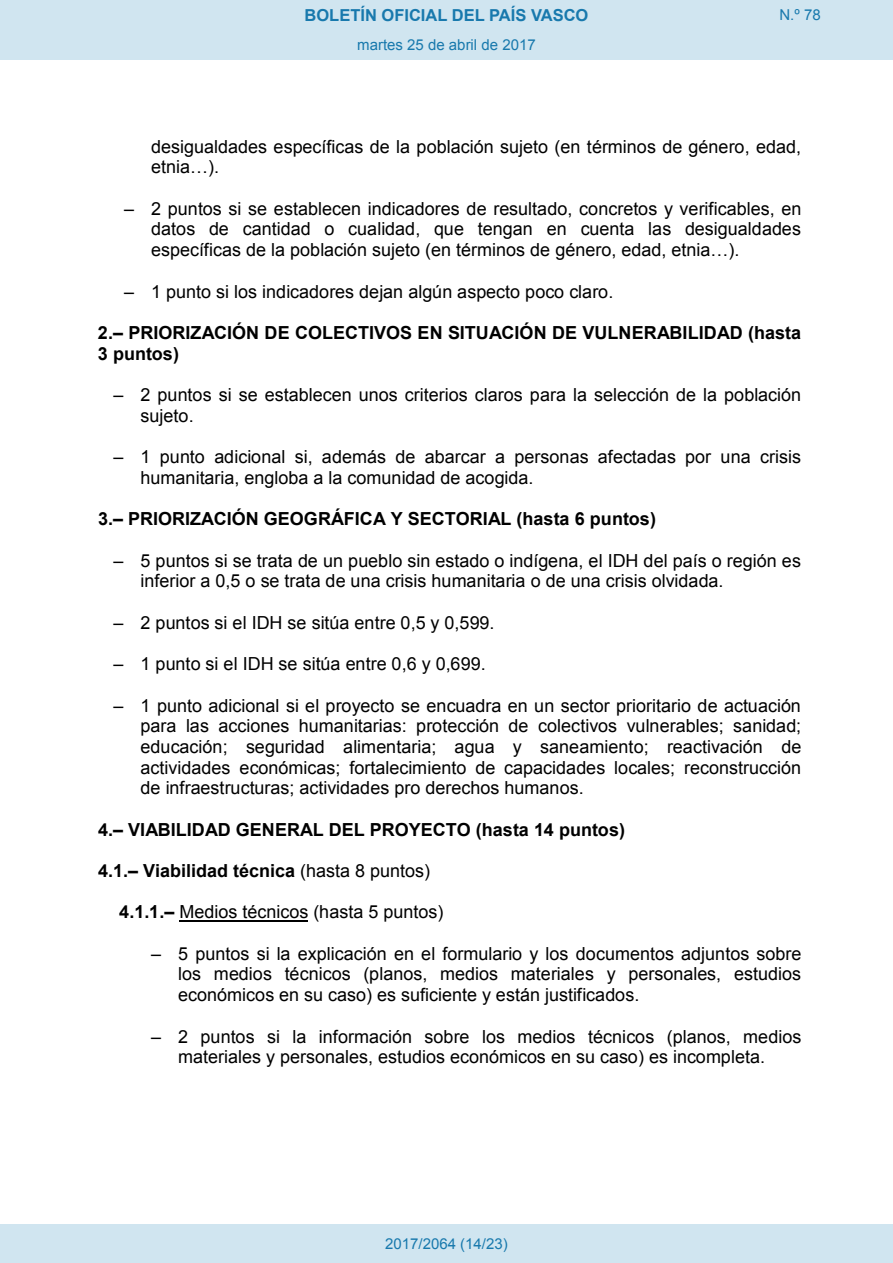
<style>
.page{position:relative;width:893px;height:1263px;background:#fff}
.page>*{position:absolute;margin:0;border:0;box-sizing:border-box;transform-origin:0 0}
.t1{font:18px/20.7px "Arial";color:#000}
.t2{font:700 18px/20.7px "Arial";color:#000}
.t3{font:700 16.5px "Arial";color:#1879ad}
.Paginacion_Centro{font:15px "Arial";color:#1879ad}
.s1{font-weight:400}
.s2{font-weight:700}
</style>
<div class="page">
<hr style="left:180px;top:920px;width:128px;height:1px;background:#000">
<div style="left:0;top:0;width:893px;height:60px;background:#d0e5f0"></div>
<div style="left:0;top:1225px;width:893px;height:38px;background:#d0e5f0"></div>
<p class="t3" style="left:305px;top:4px;width:285px">BOLETÍN OFICIAL DEL PAÍS VASCO</p>
<p class="Paginacion_Centro" style="left:779px;top:5px;width:43px">N.º 78</p>
<p class="Paginacion_Centro" style="left:357px;top:35px;width:180px">martes 25 de abril de 2017</p>
<p class="t1" style="left:151px;top:136px;width:652px">desigualdades específicas de la población sujeto (en términos de género, edad, etnia…).</p>
<p class="t1" style="left:151px;top:198px;width:652px;text-align:justify;text-indent:-27px">– 2 puntos si se establecen indicadores de resultado, concretos y verificables, en datos de cantidad o cualidad, que tengan en cuenta las desigualdades específicas de la población sujeto (en términos de género, edad, etnia…).</p>
<p class="t1" style="left:124px;top:281px;width:491px">– 1 punto si los indicadores dejan algún aspecto poco claro.</p>
<p class="t2" style="left:98px;top:323px;width:705px">2.– PRIORIZACIÓN DE COLECTIVOS EN SITUACIÓN DE VULNERABILIDAD (hasta<br>3 puntos)</p>
<p class="t1" style="left:140px;top:385px;width:662px;text-indent:-27px">– 2 puntos si se establecen unos criterios claros para la selección de la población sujeto.</p>
<p class="t1" style="left:140px;top:447px;width:662px;text-indent:-27px">– 1 punto adicional si, además de abarcar a personas afectadas por una crisis humanitaria, engloba a la comunidad de acogida.</p>
<p class="t2" style="left:98px;top:509px;width:559px">3.– PRIORIZACIÓN GEOGRÁFICA Y SECTORIAL (hasta 6 puntos)</p>
<p class="t1" style="left:140px;top:550px;width:662px;text-indent:-27px">– 5 puntos si se trata de un pueblo sin estado o indígena, el IDH del país o región es inferior a 0,5 o se trata de una crisis humanitaria o de una crisis olvidada.</p>
<p class="t1" style="left:113px;top:612px;width:383px">– 2 puntos si el IDH se sitúa entre 0,5 y 0,599.</p>
<p class="t1" style="left:113px;top:654px;width:374px">– 1 punto si el IDH se sitúa entre 0,6 y 0,699.</p>
<p class="t1" style="left:140px;top:695px;width:662px;text-align:justify;text-indent:-27px">– 1 punto adicional si el proyecto se encuadra en un sector prioritario de actuación para las acciones humanitarias: protección de colectivos vulnerables; sanidad; educación; seguridad alimentaria; agua y saneamiento; reactivación de actividades económicas; fortalecimiento de capacidades locales; reconstrucción de infraestructuras; actividades pro derechos humanos.</p>
<p class="t2" style="left:98px;top:820px;width:529px">4.– VIABILIDAD GENERAL DEL PROYECTO (hasta 14 puntos)</p>
<p class="t2" style="left:98px;top:861px;width:334px">4.1.– Viabilidad técnica <span class="s1">(hasta 8 puntos)</span></p>
<p class="t1" style="left:119px;top:902px;width:326px"><span class="s2">4.1.1.–</span> Medios técnicos (hasta 5 puntos)</p>
<p class="t1" style="left:178px;top:943px;width:625px;text-align:justify;text-indent:-27px">– 5 puntos si la explicación en el formulario y los documentos adjuntos sobre los medios técnicos (planos, medios materiales y personales, estudios económicos en su caso) es suficiente y están justificados.</p>
<p class="t1" style="left:151px;top:1026px;width:652px;text-align:center">– 2 puntos si la información sobre los medios técnicos (planos, medios materiales y personales, estudios económicos en su caso) es incompleta.</p>
<p class="Paginacion_Centro" style="left:385px;top:1234px;width:124px">2017/2064 (14/23)</p>
</div>
